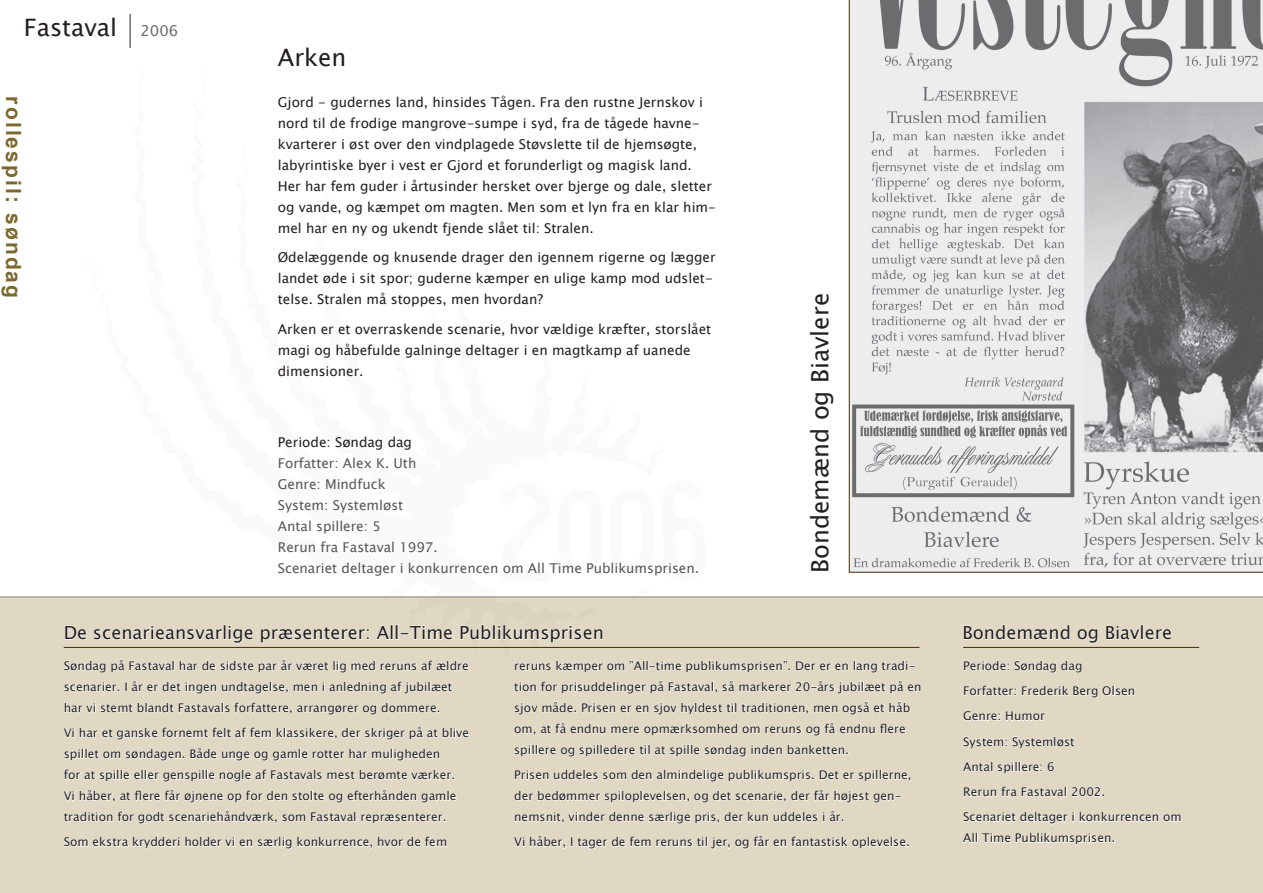
<style>
.page{position:relative;width:1263px;height:893px;background:#fff}
.page>*{position:absolute;margin:0;border:0;box-sizing:border-box;transform-origin:0 0}
.t1{font:24px "Lucida Sans Unicode";color:#231f20}
.t2{font:700 21px "Arial";letter-spacing:.1em;color:#7c682d}
.t3{font:18px "Lucida Sans Unicode";color:#231f20}
.t4{font:13.5px/21px "Lucida Sans Unicode";color:#231f20}
.t5{font:13.5px/21px "Lucida Sans Unicode";color:#57585a}
.t6{font:12px/21px "Lucida Sans Unicode";color:#231f20}
.s1{font-size:15px;color:#6c6d70}
</style>
<div class="page">
<div style="left:0;top:597px;width:1263px;height:296px;background:#e0d8c2"></div>
<img style="left:0;top:13px;width:826px;height:779px">
<hr style="left:130px;top:14px;width:1px;height:34px;background:#231f20">
<svg style="left:141px;top:24px;width:37px;height:13px"></svg>
<svg style="left:64px;top:659px;width:405px;height:14px"></svg>
<svg style="left:64px;top:680px;width:389px;height:14px"></svg>
<svg style="left:64px;top:702px;width:376px;height:13px"></svg>
<svg style="left:63px;top:726px;width:406px;height:14px"></svg>
<svg style="left:64px;top:747px;width:376px;height:14px"></svg>
<svg style="left:63px;top:769px;width:391px;height:13px"></svg>
<svg style="left:63px;top:789px;width:394px;height:14px"></svg>
<svg style="left:63px;top:810px;width:383px;height:14px"></svg>
<svg style="left:64px;top:836px;width:383px;height:14px"></svg>
<svg style="left:515px;top:660px;width:400px;height:13px"></svg>
<svg style="left:514px;top:680px;width:407px;height:14px"></svg>
<svg style="left:514px;top:701px;width:396px;height:14px"></svg>
<svg style="left:514px;top:722px;width:392px;height:14px"></svg>
<svg style="left:514px;top:744px;width:334px;height:13px"></svg>
<svg style="left:515px;top:769px;width:396px;height:13px"></svg>
<svg style="left:514px;top:789px;width:387px;height:14px"></svg>
<svg style="left:515px;top:810px;width:329px;height:14px"></svg>
<svg style="left:513px;top:835px;width:396px;height:15px"></svg>
<svg style="left:65px;top:625px;width:22px;height:15px"></svg>
<svg style="left:94px;top:626px;width:128px;height:14px"></svg>
<div style="left:223px;top:625px;width:3px;height:15px;border:1px solid #fff"></div>
<svg style="left:229px;top:626px;width:24px;height:18px"></svg>
<svg style="left:260px;top:627px;width:109px;height:16px"></svg>
<svg style="left:376px;top:625px;width:14px;height:15px"></svg>
<div style="left:390px;top:625px;width:3px;height:15px;border:1px solid #fff"></div>
<svg style="left:396px;top:625px;width:57px;height:15px"></svg>
<svg style="left:460px;top:625px;width:143px;height:18px"></svg>
<hr style="left:64px;top:647px;width:855px;height:1px;background:#402f00">
<svg style="left:849px;top:0;width:414px;height:572px"></svg>
<svg style="left:963px;top:660px;width:119px;height:13px"></svg>
<svg style="left:963px;top:685px;width:172px;height:13px"></svg>
<svg style="left:963px;top:711px;width:82px;height:10px"></svg>
<svg style="left:963px;top:736px;width:112px;height:13px"></svg>
<svg style="left:962px;top:761px;width:93px;height:13px"></svg>
<svg style="left:963px;top:786px;width:141px;height:11px"></svg>
<svg style="left:963px;top:811px;width:218px;height:14px"></svg>
<svg style="left:962px;top:832px;width:152px;height:13px"></svg>
<svg style="left:963px;top:625px;width:107px;height:15px"></svg>
<svg style="left:1077px;top:629px;width:21px;height:15px"></svg>
<svg style="left:1106px;top:625px;width:66px;height:15px"></svg>
<hr style="left:963px;top:647px;width:236px;height:1px;background:#402f00">
<h1 class="t1" style="left:24px;top:8px;width:156px">Fastaval <span class="s1">2006</span></h1>
<h2 class="t2" style="left:27px;top:96px;width:203px;rotate:90deg">rollespil: søndag</h2>
<h1 class="t1" style="left:278px;top:38px;width:70px">Arken</h1>
<p class="t4" style="left:278px;top:92px;width:440px">Gjord - gudernes land, hinsides Tågen. Fra den rustne Jernskov i nord til de frodige mangrove-sumpe i syd, fra de tågede havne&shy;kvarterer i øst over den vindplagede Støvslette til de hjemsøgte, labyrintiske byer i vest er Gjord et forunderligt og magisk land.<br>Her har fem guder i årtusinder hersket over bjerge og dale, sletter og vande, og kæmpet om magten. Men som et lyn fra en klar him&shy;mel har en ny og ukendt fjende slået til: Stralen.</p>
<p class="t4" style="left:278px;top:247px;width:439px">Ødelæggende og knusende drager den igennem rigerne og lægger landet øde i sit spor; guderne kæmper en ulige kamp mod udslet&shy;telse. Stralen må stoppes, men hvordan?</p>
<p class="t4" style="left:278px;top:319px;width:435px">Arken er et overraskende scenarie, hvor vældige kræfter, storslået magi og håbefulde galninge deltager i en magtkamp af uanede dimensioner.</p>
<p class="t4" style="left:278px;top:431px;width:136px">Periode: Søndag dag</p>
<p class="t5" style="left:278px;top:452px;width:423px">Forfatter: Alex K. Uth<br>Genre: Mindfuck<br>System: Systemløst<br>Antal spillere: 5<br>Rerun fra Fastaval 1997.<br>Scenariet deltager i konkurrencen om All Time Publikumsprisen.</p>
<h3 class="t3" style="left:64px;top:619px;width:542px">De scenarieansvarlige præsenterer: All-Time Publikumsprisen</h3>
<h1 class="t1" style="left:801px;top:573px;width:281px;rotate:-90deg">Bondemænd og Biavlere</h1>
<p class="t6" style="left:64px;top:655px;width:407px">Søndag på Fastaval har de sidste par år været lig med reruns af ældre scenarier. I år er det ingen undtagelse, men i anledning af jubilæet har vi stemt blandt Fastavals forfattere, arrangører og dommere.</p>
<p class="t6" style="left:64px;top:722px;width:407px">Vi har et ganske fornemt felt af fem klassikere, der skriger på at blive spillet om søndagen. Både unge og gamle rotter har muligheden<br>for at spille eller genspille nogle af Fastavals mest berømte værker.<br>Vi håber, at flere får øjnene op for den stolte og efterhånden gamle tradition for godt scenariehåndværk, som Fastaval repræsenterer.</p>
<p class="t6" style="left:64px;top:832px;width:385px">Som ekstra krydderi holder vi en særlig konkurrence, hvor de fem</p>
<p class="t6" style="left:514px;top:655px;width:409px">reruns kæmper om ”All-time publikumsprisen”. Der er en lang tradi&shy;tion for prisuddelinger på Fastaval, så markerer 20-års jubilæet på en sjov måde. Prisen er en sjov hyldest til traditionen, men også et håb om, at få endnu mere opmærksomhed om reruns og få endnu flere spillere og spilledere til at spille søndag inden banketten.</p>
<p class="t6" style="left:514px;top:764px;width:399px">Prisen uddeles som den almindelige publikumspris. Det er spillerne, der bedømmer spiloplevelsen, og det scenarie, der får højest gen&shy;nemsnit, vinder denne særlige pris, der kun uddeles i år.</p>
<p class="t6" style="left:514px;top:832px;width:397px">Vi håber, I tager de fem reruns til jer, og får en fantastisk oplevelse.</p>
<h3 class="t3" style="left:962px;top:619px;width:211px">Bondemænd og Biavlere</h3>
<p class="t6" style="left:963px;top:653px;width:220px;line-height:25.2px">Periode: Søndag dag<br>Forfatter: Frederik Berg Olsen<br>Genre: Humor<br>System: Systemløst<br>Antal spillere: 6<br>Rerun fra Fastaval 2002.<br>Scenariet deltager i konkurrencen om</p>
<p class="t6" style="left:963px;top:828px;width:154px">All Time Publikumsprisen.</p>
</div>
